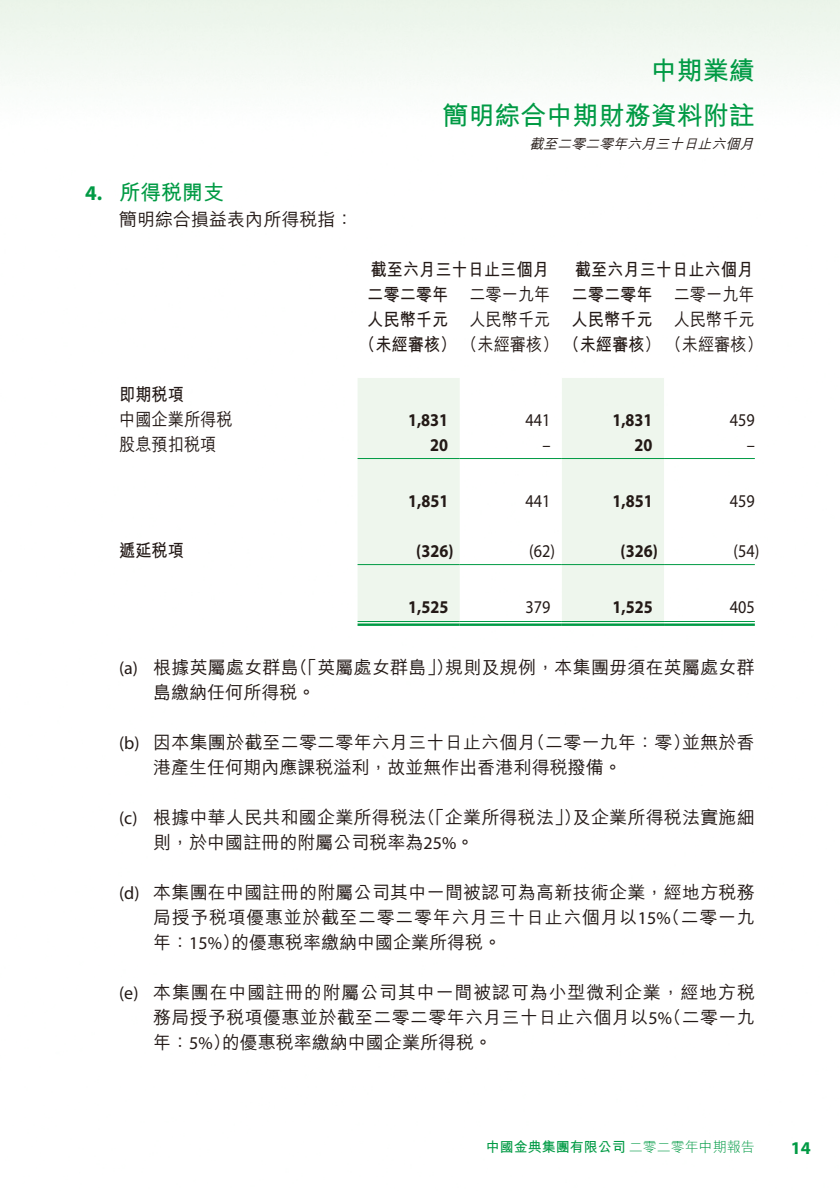
<style>
.page{position:relative;width:840px;height:1191px;background:#fff}
.page>*{position:absolute;margin:0;border:0;box-sizing:border-box;transform-origin:0 0}
.t1{font:700 26px/45.4px "M Hei HK";color:#009a44;text-align:right}
.t2{font:700 21px "M Hei HK";color:#009a44}
.t3{font:700 21px "Myriad Pro";color:#009a44}
.t4{font:500 18px/25px "M Hei HK";letter-spacing:.01em;color:#231916}
.t5{font:700 18px/25px "M Hei HK";color:#231916;scale:.9 1}
.t6{font:700 18px "Myriad Pro";color:#231916;scale:.9 1}
.t7{font:500 18px/25px "M Hei HK";letter-spacing:.035em;color:#231916}
.t8{font:500 18px "M Hei HK";letter-spacing:.01em;color:#231916;scale:.9 1}
.t9{font:500 18px "M Hei HK";letter-spacing:.045em;color:#231916}
.t10{font:18px "Myriad Pro";color:#231916;scale:.9 1}
.t11{font:18px "Myriad Pro";color:#231916}
.t12{font:700 18px "Myriad Pro";color:#009a44}
.t13{font:700 14px "M Hei HK";color:#009a44}
.t14{font:italic 500 14px "M Hei HK";color:#231916}
.s1{font-weight:500}
.s2{font-family:"Myriad Pro";font-weight:400}
.s3{font-weight:300}
</style>
<div class="page">
<img style="left:0;top:0;width:839px;height:626px">
<svg style="left:357px;top:378px;width:306px;height:245px;fill:#eef6ed"></svg>
<hr style="left:357px;top:458px;width:102px;height:1px;background:#009a44">
<hr style="left:459px;top:458px;width:102px;height:1px;background:#009a44">
<hr style="left:561px;top:458px;width:102px;height:1px;background:#009a44">
<hr style="left:663px;top:458px;width:91px;height:1px;background:#009a44">
<hr style="left:357px;top:564px;width:102px;height:1px;background:#009a44">
<hr style="left:459px;top:564px;width:102px;height:1px;background:#009a44">
<hr style="left:561px;top:564px;width:102px;height:1px;background:#009a44">
<hr style="left:663px;top:564px;width:91px;height:1px;background:#009a44">
<hr style="left:357px;top:621px;width:102px;height:1px;background:#009a44">
<hr style="left:357px;top:623px;width:102px;height:3px;background:#009a44">
<hr style="left:459px;top:621px;width:102px;height:1px;background:#009a44">
<hr style="left:459px;top:623px;width:102px;height:3px;background:#009a44">
<hr style="left:561px;top:621px;width:102px;height:1px;background:#009a44">
<hr style="left:561px;top:623px;width:102px;height:3px;background:#009a44">
<hr style="left:663px;top:621px;width:91px;height:1px;background:#009a44">
<hr style="left:663px;top:623px;width:91px;height:3px;background:#009a44">
<p class="t3" style="left:85px;top:179px;width:19px">4.</p>
<p class="t2" style="left:119px;top:177px;width:106px">所得稅開支</p>
<p class="t4" style="left:119px;top:205px;width:236px">簡明綜合損益表內所得稅指：</p>
<p class="t5" style="left:119px;top:380px;width:74px">即期稅項</p>
<p class="t8" style="left:119px;top:406px;width:128px">中國企業所得稅</p>
<p class="t8" style="left:119px;top:431px;width:109px">股息預扣稅項</p>
<p class="t5" style="left:119px;top:536px;width:74px">遞延稅項</p>
<h1 class="t1" style="left:442px;top:45px;width:313px">中期業績<br>簡明綜合中期財務資料附註</h1>
<p class="t14" style="left:529px;top:133px;width:230px">截至二零二零年六月三十日止六個月</p>
<p class="t5" style="left:370px;top:255px;width:199px">截至六月三十日止三個月</p>
<p class="t5" style="left:574px;top:255px;width:200px">截至六月三十日止六個月</p>
<p class="t5" style="left:367px;top:280px;width:92px">二零二零年</p>
<p class="t8" style="left:469px;top:281px;width:91px">二零一九年</p>
<p class="t5" style="left:571px;top:280px;width:91px">二零二零年</p>
<p class="t8" style="left:673px;top:281px;width:91px">二零一九年</p>
<p class="t8" style="left:469px;top:306px;width:92px">人民幣千元</p>
<p class="t8" style="left:673px;top:306px;width:91px">人民幣千元</p>
<p class="t5" style="left:359px;top:305px;width:450px;text-indent:8px">人民幣千元<br>（未經審核）<span class="s1">（未經審核）</span>（未經審核<span class="s1">）（未經審核(</span></p>
<p class="t5" style="left:571px;top:305px;width:91px">人民幣千元</p>
<p class="t6" style="left:408px;top:408px;width:46px">1,831</p>
<p class="t10" style="left:525px;top:408px;width:29px">441</p>
<p class="t6" style="left:612px;top:408px;width:46px">1,831</p>
<p class="t10" style="left:729px;top:408px;width:29px">459</p>
<p class="t6" style="left:430px;top:433px;width:21px">20</p>
<p class="t10" style="left:542px;top:433px;width:10px">–</p>
<p class="t6" style="left:634px;top:433px;width:21px">20</p>
<p class="t10" style="left:746px;top:433px;width:10px">–</p>
<p class="t6" style="left:408px;top:489px;width:46px">1,851</p>
<p class="t10" style="left:525px;top:489px;width:29px">441</p>
<p class="t6" style="left:612px;top:489px;width:46px">1,851</p>
<p class="t10" style="left:729px;top:489px;width:29px">459</p>
<p class="t6" style="left:416px;top:539px;width:43px">)326(</p>
<p class="t10" style="left:529px;top:539px;width:30px">)62(</p>
<p class="t6" style="left:620px;top:539px;width:43px">)326(</p>
<p class="t10" style="left:733px;top:539px;width:30px">)54(</p>
<p class="t6" style="left:408px;top:595px;width:46px">1,525</p>
<p class="t10" style="left:525px;top:595px;width:29px">379</p>
<p class="t6" style="left:612px;top:595px;width:46px">1,525</p>
<p class="t10" style="left:729px;top:595px;width:29px">405</p>
<p class="t11" style="left:119px;top:656px;width:20px">a( )</p>
<p class="t11" style="left:119px;top:731px;width:22px">b( )</p>
<p class="t11" style="left:119px;top:806px;width:20px">c( )</p>
<p class="t11" style="left:119px;top:881px;width:22px">d( )</p>
<p class="t11" style="left:119px;top:981px;width:21px">e( )</p>
<p class="t4" style="left:153px;top:653px;width:147px">根據英屬處女群島</p>
<p class="t4" style="left:290px;top:653px;width:165px">（「英屬處女群島」）</p>
<p class="t4" style="left:445px;top:653px;width:311px">規則及規例，本集團毋須在英屬處女群</p>
<p class="t4" style="left:153px;top:678px;width:163px">島繳納任何所得稅。</p>
<p class="t4" style="left:153px;top:728px;width:384px">因本集團於截至二零二零年六月三十日止六個月</p>
<p class="t4" style="left:681px;top:728px;width:74px">並無於香</p>
<p class="t4" style="left:526px;top:728px;width:165px">（二零一九年：零）</p>
<p class="t4" style="left:153px;top:753px;width:469px">港產生任何期內應課稅溢利，故並無作出香港利得稅撥備。</p>
<p class="t4" style="left:572px;top:803px;width:183px">及企業所得稅法實施細</p>
<p class="t4" style="left:153px;top:803px;width:274px">根據中華人民共和國企業所得稅法</p>
<p class="t4" style="left:417px;top:803px;width:165px">（「企業所得稅法」）</p>
<p class="t4" style="left:153px;top:828px;width:322px">則，於中國註冊的附屬公司稅率為<span class="s2">25%</span>。</p>
<p class="t4" style="left:153px;top:878px;width:602px">本集團在中國註冊的附屬公司其中一間被認可為高新技術企業，經地方稅務</p>
<p class="t7" style="left:231px;top:903px;width:441px;text-indent:-78px">局授予稅項優惠並於截至二零二零年六月三十日止六個月以<span class="s2">15%</span>的優惠稅率繳納中國企業所得稅。</p>
<p class="t4" style="left:662px;top:903px;width:94px">（二零一九</p>
<p class="t4" style="left:153px;top:928px;width:88px">年：<span class="s2">15%</span>）</p>
<p class="t9" style="left:153px;top:979px;width:603px">本集團在中國註冊的附屬公司其中一間被認可為小型微利企業，經地方稅</p>
<p class="t4" style="left:222px;top:1003px;width:451px;text-indent:-68px">務局授予稅項優惠並於截至二零二零年六月三十日止六個月以<span class="s2">5%</span>的優惠稅率繳納中國企業所得稅。</p>
<p class="t4" style="left:663px;top:1003px;width:93px">（二零一九</p>
<p class="t4" style="left:153px;top:1028px;width:79px">年：<span class="s2">5%</span>）</p>
<p class="t13" style="left:485px;top:1137px;width:270px">中國金典集團有限公司<span class="s3">二零二零年中期報告</span></p>
<p class="t12" style="left:790px;top:1135px;width:21px">14</p>
</div>
